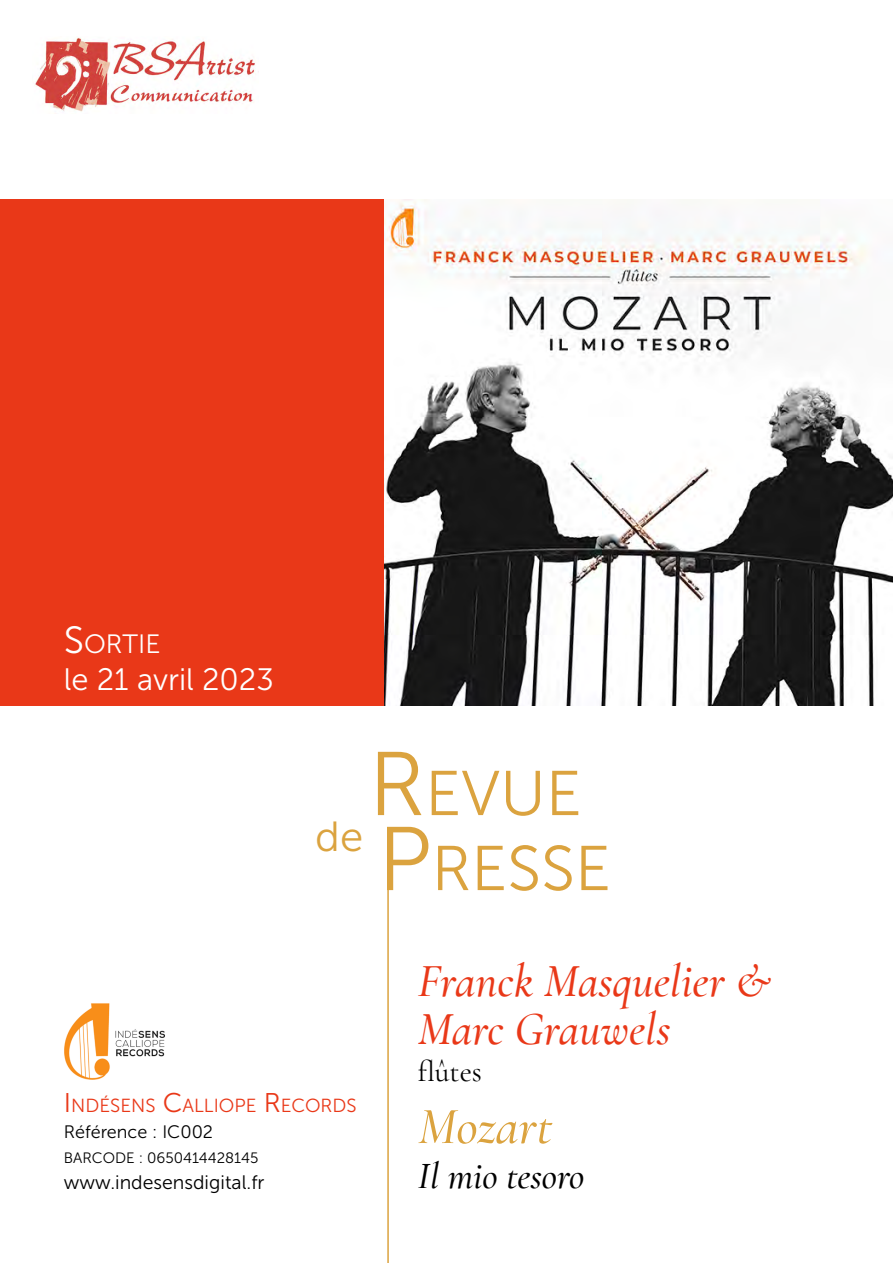
<style>
.page{position:relative;width:893px;height:1263px;background:#fff}
.page>*{position:absolute;margin:0;border:0;box-sizing:border-box;transform-origin:0 0}
.t1{font:63px/75px "Museo Sans 300";color:#dba33f;text-align:center}
.t2{font:italic 500 52.5px "Cormorant Garamond";color:#dba33f}
.t3{font:italic 500 46.5px/48px "Cormorant Garamond";color:#e93818}
.t4{font:italic 500 37.5px "Cormorant Garamond";color:#000}
.t5{font:30.9px "Museo Sans 300";color:#fff}
.t6{font:30px "Cormorant Garamond";color:#000}
.t7{font:26.4px "Museo Sans 300";color:#fff}
.t8{font:19.5px "Museo Sans 300";color:#000}
.t9{font:18.9px "Museo Sans 300";color:#e93818}
.t10{font:18px "Museo Sans 300";color:#000}
.t11{font:15px "Museo Sans 300";color:#000}
.s1{font-size:37.8px}
.s2{font-size:90px}
.s3{font-size:27px}
</style>
<div class="page">
<div style="left:0;top:200px;width:392px;height:506px;background:#e93818"></div>
<img style="left:35px;top:37px;width:220px;height:75px">
<hr style="left:387px;top:871px;width:2px;height:392px;background:#dba33f">
<img style="left:64px;top:1003px;width:101px;height:77px">
<img style="left:385px;top:199px;width:508px;height:507px">
<p class="t7" style="left:64px;top:630px;width:98px"><span class="s1">S</span>ORTIE</p>
<p class="t5" style="left:64px;top:663px;width:212px">le 21 avril 2023</p>
<h1 class="t1" style="left:315px;top:756px;width:297px"><span class="s2">R</span>EVUE<br><sup>de</sup> <span class="s2">P</span>RESSE</h1>
<p class="t9" style="left:64px;top:1095px;width:292px"><span class="s3">I</span> NDÉSENS <span class="s3">C</span>ALLIOPE <span class="s3">R</span>ECORDS</p>
<p class="t10" style="left:64px;top:1122px;width:151px">Référence : IC002</p>
<p class="t11" style="left:64px;top:1150px;width:196px">BARCODE : 0650414428145</p>
<p class="t8" style="left:64px;top:1171px;width:202px">www.indesensdigital.fr</p>
<p class="t3" style="left:418px;top:957px;width:354px">Franck Masquelier &amp;<br>Marc Grauwels</p>
<p class="t6" style="left:418px;top:1053px;width:66px">flûtes</p>
<p class="t2" style="left:418px;top:1095px;width:136px">Mozart</p>
<p class="t4" style="left:418px;top:1154px;width:168px">Il mio tesoro</p>
</div>
